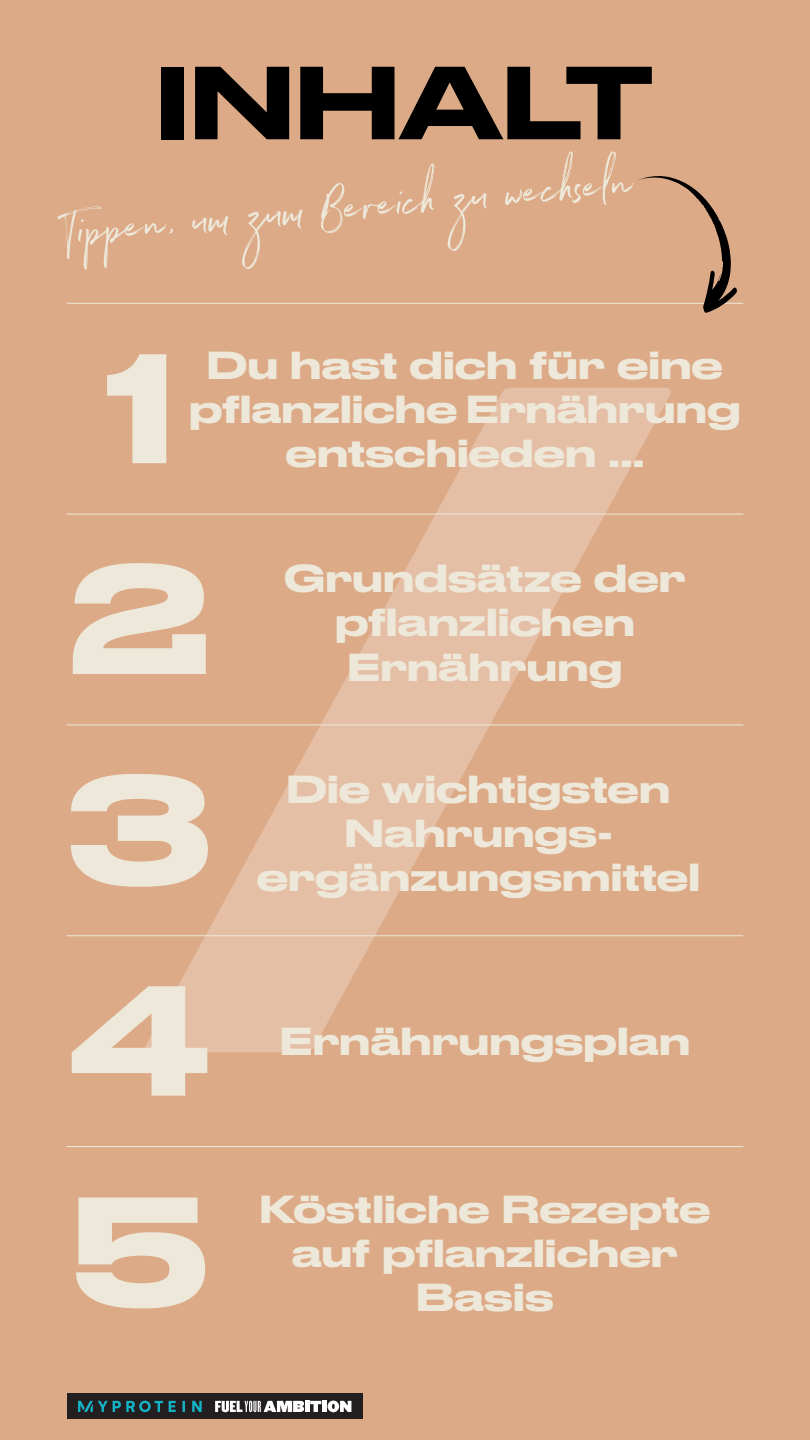
<style>
.page{position:relative;width:810px;height:1440px;background:#dcaa87}
.page>*{position:absolute;margin:0;border:0;box-sizing:border-box;transform-origin:0 0}
.t1{font:500 expanded 146.48px "Druk";color:#ede8d9}
.t2{font:500 expanded 97.5px "Druk";color:#000}
.t3{font:56.25px "Northwell Alt";color:#ede8d9}
.t4{font:500 expanded 36.75px/44.2px "Druk";letter-spacing:.005em;color:#ede8d9;text-align:center}
</style>
<div class="page">
<svg style="left:144px;top:388px;width:528px;height:664px"></svg>
<hr style="left:67px;top:303px;width:676px;height:1px;background:#ede8d9">
<hr style="left:67px;top:514px;width:676px;height:1px;background:#ede8d9">
<hr style="left:67px;top:725px;width:676px;height:1px;background:#ede8d9">
<hr style="left:67px;top:935px;width:676px;height:1px;background:#ede8d9">
<hr style="left:67px;top:1146px;width:676px;height:1px;background:#ede8d9">
<svg style="left:635px;top:176px;width:102px;height:137px"></svg>
<div style="left:67px;top:1394px;width:295px;height:25px;background:#231f20"></div>
<svg style="left:78px;top:1401px;width:273px;height:11px"></svg>
<h2 class="t2" style="left:156px;top:23px;width:500px">INHALT</h2>
<h3 class="t3" style="left:59px;top:190px;width:574px;rotate:-5deg">Tippen, um zum Bereich zu wechseln</h3>
<h1 class="t1" style="left:104px;top:288px;width:73px">1</h1>
<p class="t4" style="left:189px;top:340px;width:553px">Du hast dich für eine pflanzliche Ernährung</p>
<p class="t4" style="left:286px;top:428px;width:360px">entschieden ...</p>
<h1 class="t1" style="left:69px;top:499px;width:144px">2</h1>
<h1 class="t1" style="left:68px;top:710px;width:144px">3</h1>
<h1 class="t1" style="left:70px;top:920px;width:141px">4</h1>
<h1 class="t1" style="left:71px;top:1131px;width:139px">5</h1>
<p class="t4" style="left:284px;top:553px;width:403px">Grundsätze der pflanzlichen</p>
<p class="t4" style="left:348px;top:642px;width:276px">Ernährung</p>
<p class="t4" style="left:286px;top:764px;width:385px">Die wichtigsten<br>Nahrungs-</p>
<p class="t4" style="left:257px;top:852px;width:445px">ergänzungsmittel</p>
<p class="t4" style="left:280px;top:1016px;width:412px">Ernährungsplan</p>
<p class="t4" style="left:259px;top:1184px;width:452px">Köstliche Rezepte auf pflanzlicher</p>
<p class="t4" style="left:416px;top:1272px;width:139px">Basis</p>
</div>
